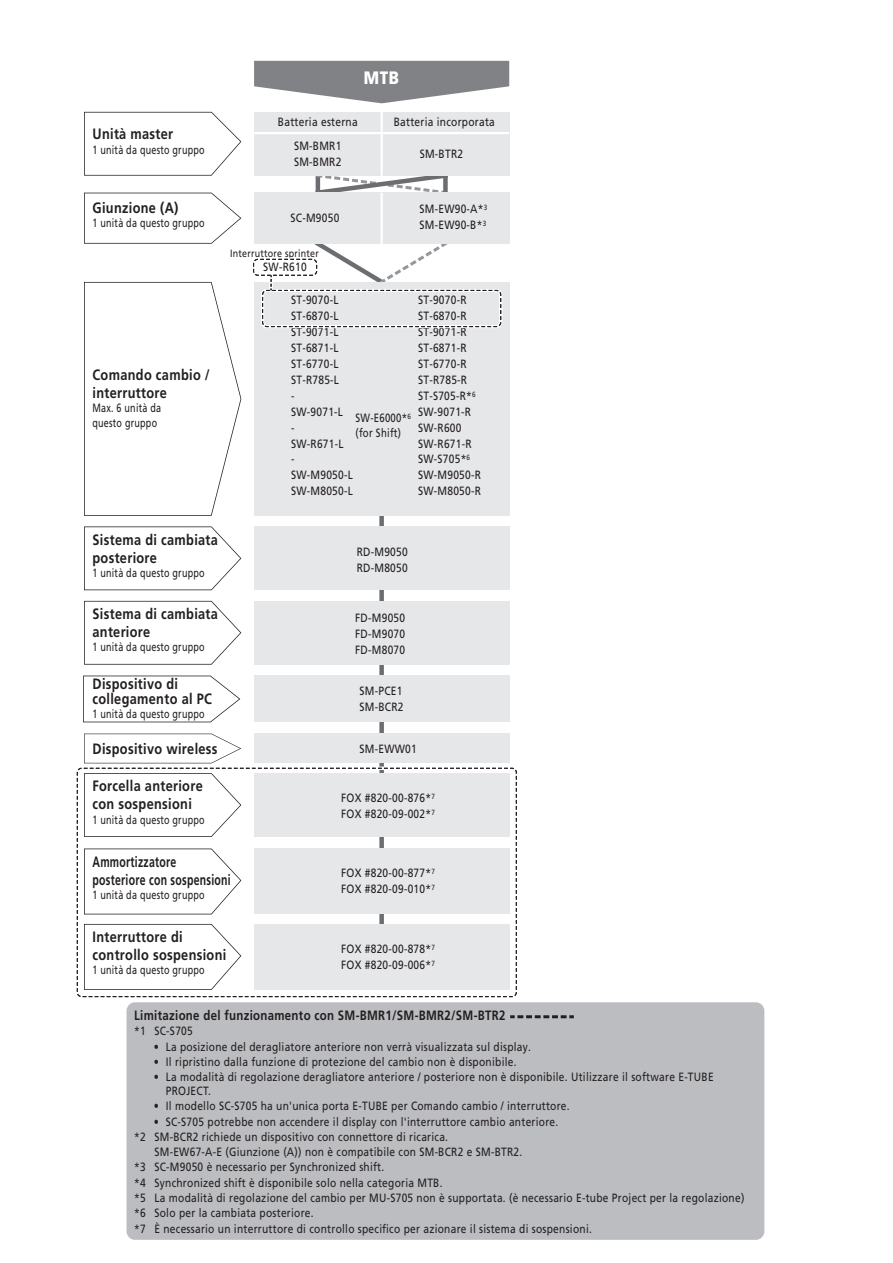
<style>
.page{position:relative;width:893px;height:1263px;background:#fff}
.page>*{position:absolute;margin:0;border:0;box-sizing:border-box;transform-origin:0 0}
.t1{font:900 18px "Frutiger LT Pro";color:#fff;scale:.85 1}
.t2{font:700 15px/18px "Frutiger LT Pro";letter-spacing:.025em;color:#231f20;scale:.85 1}
.t3{font:700 15px/18px "Frutiger LT Pro";letter-spacing:.025em;color:#231f20;scale:.7 1}
.t4{font:700 13.5px "Frutiger LT Pro";letter-spacing:.025em;color:#231f20;scale:.85 1}
.t5{font:12px/15.9px "Frutiger LT Pro";letter-spacing:.025em;color:#231f20;scale:.85 1}
.t6{font:12px/14.4px "Frutiger LT Pro";letter-spacing:.025em;color:#231f20;scale:.75 1}
.t7{font:12px/15.9px "Frutiger LT Pro";letter-spacing:.025em;color:#231f20;scale:.8 1}
.t8{font:10.5px "Frutiger LT Pro";letter-spacing:.025em;color:#231f20;scale:.85 1}
</style>
<div class="page">
<svg style="left:313px;top:176px;width:137px;height:17px"></svg>
<div style="left:443px;top:176px;width:5px;height:17px;background:#6c6d70"></div>
<svg style="left:315px;top:244px;width:133px;height:38px"></svg>
<div style="left:379px;top:590px;width:5px;height:11px;background:#6c6d70"></div>
<div style="left:379px;top:666px;width:5px;height:11px;background:#6c6d70"></div>
<div style="left:379px;top:516px;width:5px;height:8px;background:#6c6d70"></div>
<div style="left:379px;top:721px;width:5px;height:203px;background:#6c6d70"></div>
<div style="left:254px;top:112px;width:255px;height:64px;background:#e6e7e9"></div>
<hr style="left:381px;top:112px;width:2px;height:64px;background:#fff">
<hr style="left:254px;top:132px;width:255px;height:2px;background:#fff">
<svg style="left:254px;top:61px;width:255px;height:42px"></svg>
<svg style="left:84px;top:112px;width:157px;height:64px"></svg>
<svg style="left:84px;top:526px;width:157px;height:64px"></svg>
<div style="left:254px;top:193px;width:85px;height:51px;background:#e6e7e9"></div>
<div style="left:339px;top:193px;width:85px;height:51px;background:#e6e7e9"></div>
<div style="left:424px;top:193px;width:85px;height:51px;background:#e6e7e9"></div>
<div style="left:254px;top:526px;width:255px;height:64px;background:#e6e7e9"></div>
<svg style="left:84px;top:601px;width:157px;height:64px"></svg>
<div style="left:254px;top:601px;width:255px;height:64px;background:#e6e7e9"></div>
<svg style="left:83px;top:676px;width:157px;height:46px"></svg>
<div style="left:254px;top:675px;width:255px;height:47px;background:#e6e7e9"></div>
<svg style="left:84px;top:773px;width:157px;height:64px"></svg>
<div style="left:254px;top:773px;width:255px;height:64px;background:#e6e7e9"></div>
<svg style="left:84px;top:848px;width:157px;height:66px"></svg>
<div style="left:254px;top:848px;width:255px;height:66px;background:#e6e7e9"></div>
<svg style="left:84px;top:924px;width:157px;height:66px"></svg>
<div style="left:254px;top:924px;width:255px;height:66px;background:#e6e7e9"></div>
<svg style="left:84px;top:193px;width:157px;height:51px"></svg>
<div style="left:254px;top:282px;width:255px;height:234px;background:#e6e7e9"></div>
<svg style="left:84px;top:282px;width:157px;height:234px"></svg>
<hr style="left:381px;top:193px;width:2px;height:51px;background:#fff">
<svg style="left:84px;top:734px;width:157px;height:29px"></svg>
<div style="left:254px;top:733px;width:255px;height:29px;background:#e6e7e9"></div>
<div style="left:127px;top:1002px;width:637px;height:238px;background:#bcbdc0;border-radius:9px"></div>
<svg style="left:512px;top:1015px;width:53px;height:3px"></svg>
<div style="left:261px;top:289px;width:241px;height:39px;border:3px solid #fff;border-radius:4px"></div>
<div style="left:252px;top:258px;width:66px;height:19px;border:3px solid #fff;border-radius:4px"></div>
<hr style="left:270px;top:275px;width:3px;height:15px;background:#fff">
<div style="left:262px;top:290px;width:239px;height:37px;border:1px dashed #231f20;border-radius:4px"></div>
<div style="left:253px;top:259px;width:64px;height:17px;border:1px dashed #231f20;border-radius:4px"></div>
<svg style="left:270px;top:275px;width:2px;height:15px"></svg>
<div style="left:76px;top:767px;width:442px;height:231px;border:3px solid #fff;border-radius:4px"></div>
<div style="left:77px;top:768px;width:440px;height:229px;border:1px dashed #231f20;border-radius:4px"></div>
<p class="t2" style="left:93px;top:125px;width:96px">Unità master</p>
<p class="t6" style="left:93px;top:143px;width:151px">1 unità da questo gruppo</p>
<p class="t2" style="left:93px;top:199px;width:103px">Giunzione (A)</p>
<p class="t6" style="left:93px;top:216px;width:151px">1 unità da questo gruppo</p>
<p class="t2" style="left:93px;top:366px;width:140px">Comando cambio / interruttore</p>
<p class="t6" style="left:93px;top:401px;width:93px">Max. 6 unità da questo gruppo</p>
<h1 class="t1" style="left:364px;top:67px;width:43px">MTB</h1>
<p class="t5" style="left:278px;top:110px;width:95px;line-height:23.5px;text-align:center">Batteria esterna<br>SM-BMR1</p>
<p class="t5" style="left:294px;top:154px;width:57px">SM-BMR2</p>
<p class="t5" style="left:394px;top:114px;width:121px">Batteria incorporata</p>
<p class="t5" style="left:420px;top:146px;width:53px">SM-BTR2</p>
<p class="t5" style="left:291px;top:210px;width:59px">SC-M9050</p>
<p class="t5" style="left:419px;top:201px;width:81px">SM-EW90-A*<sup>3<br></sup>SM-EW90-B*<sup>3</sup></p>
<p class="t8" style="left:230px;top:247px;width:106px">Interruttore sprinter</p>
<p class="t5" style="left:263px;top:259px;width:53px">SW-R610</p>
<p class="t5" style="left:291px;top:292px;width:74px">ST-9070-L<br>ST-6870-L<br>ST-9071-L<br>ST-6871-L<br>ST-6770-L<br>ST-R785-L<br>-<br>SW-9071-L<br>-<br>SW-R671-L<br>-<br>SW-M9050-L<br>SW-M8050-L</p>
<p class="t5" style="left:418px;top:292px;width:76px">ST-9070-R<br>ST-6870-R<br>ST-9071-R<br>ST-6871-R<br>ST-6770-R<br>ST-R785-R<br>ST-S705-R*<sup>6<br></sup>SW-9071-R<br>SW-R600<br>SW-R671-R<br>SW-S705*<sup>6<br></sup>SW-M9050-R<br>SW-M8050-R</p>
<p class="t7" style="left:356px;top:409px;width:71px">SW-E6000*<sup>6 </sup>(for Shift)</p>
<p class="t2" style="left:93px;top:530px;width:149px">Sistema di cambiata posteriore</p>
<p class="t6" style="left:93px;top:566px;width:151px">1 unità da questo gruppo</p>
<p class="t2" style="left:93px;top:605px;width:149px">Sistema di cambiata anteriore</p>
<p class="t6" style="left:93px;top:640px;width:151px">1 unità da questo gruppo</p>
<p class="t2" style="left:93px;top:676px;width:142px;line-height:15px">Dispositivo di collegamento al PC</p>
<p class="t6" style="left:93px;top:707px;width:151px">1 unità da questo gruppo</p>
<p class="t5" style="left:357px;top:544px;width:62px">RD-M9050<br>RD-M8050</p>
<p class="t5" style="left:355px;top:610px;width:60px;text-align:justify">FD-M9050<br>FD-M9070<br>FD-M8070</p>
<p class="t5" style="left:359px;top:683px;width:53px">SM-PCE1<br>SM-BCR2</p>
<p class="t2" style="left:93px;top:740px;width:149px">Dispositivo wireless</p>
<p class="t5" style="left:359px;top:740px;width:69px">SM-EWW01</p>
<p class="t2" style="left:93px;top:777px;width:131px">Forcella anteriore con sospensioni</p>
<p class="t6" style="left:93px;top:812px;width:151px">1 unità da questo gruppo</p>
<p class="t3" style="left:93px;top:852px;width:199px">Ammortizzatore posteriore con sospensioni</p>
<p class="t6" style="left:93px;top:888px;width:151px">1 unità da questo gruppo</p>
<p class="t2" style="left:93px;top:928px;width:159px">Interruttore di controllo sospensioni</p>
<p class="t6" style="left:93px;top:963px;width:151px">1 unità da questo gruppo</p>
<p class="t5" style="left:341px;top:790px;width:112px">FOX #820-00-876*<sup>7<br></sup>FOX #820-09-002*<sup>7</sup></p>
<p class="t5" style="left:341px;top:865px;width:112px">FOX #820-00-877*<sup>7<br></sup>FOX #820-09-010*<sup>7</sup></p>
<p class="t5" style="left:341px;top:941px;width:112px">FOX #820-00-878*<sup>7<br></sup>FOX #820-09-006*<sup>7</sup></p>
<p class="t4" style="left:134px;top:1008px;width:438px">Limitazione del funzionamento con SM-BMR1/SM-BMR2/SM-BTR2</p>
<p class="t5" style="left:134px;top:1023px;width:70px">*1 SC-S705</p>
<p class="t5" style="left:154px;top:1038px;width:445px">• La posizione del deragliatore anteriore non verrà visualizzata sul display.</p>
<p class="t5" style="left:154px;top:1054px;width:428px">• Il ripristino dalla funzione di protezione del cambio non è disponibile.</p>
<p class="t5" style="left:166px;top:1070px;width:646px;line-height:13.8px;text-indent:-12px">• La modalità di regolazione deragliatore anteriore / posteriore non è disponibile. Utilizzare il software E-TUBE<br>PROJECT.</p>
<p class="t5" style="left:154px;top:1098px;width:491px">• Il modello SC-S705 ha un'unica porta E-TUBE per Comando cambio / interruttore.</p>
<p class="t5" style="left:154px;top:1113px;width:477px">• SC-S705 potrebbe non accendere il display con l'interruttore cambio anteriore.</p>
<p class="t5" style="left:134px;top:1129px;width:371px">*2 SM-BCR2 richiede un dispositivo con connettore di ricarica.</p>
<p class="t5" style="left:154px;top:1144px;width:434px">SM-EW67-A-E (Giunzione (A)) non è compatibile con SM-BCR2 e SM-BTR2.</p>
<p class="t5" style="left:134px;top:1159px;width:296px">*3 SC-M9050 è necessario per Synchronized shift.</p>
<p class="t5" style="left:134px;top:1175px;width:364px">*4 Synchronized shift è disponibile solo nella categoria MTB.</p>
<p class="t5" style="left:134px;top:1190px;width:719px">*5 La modalità di regolazione del cambio per MU-S705 non è supportata. (è necessario E-tube Project per la regolazione)</p>
<p class="t5" style="left:134px;top:1205px;width:213px">*6 Solo per la cambiata posteriore.</p>
<p class="t5" style="left:134px;top:1220px;width:540px">*7 È necessario un interruttore di controllo specifico per azionare il sistema di sospensioni.</p>
</div>
